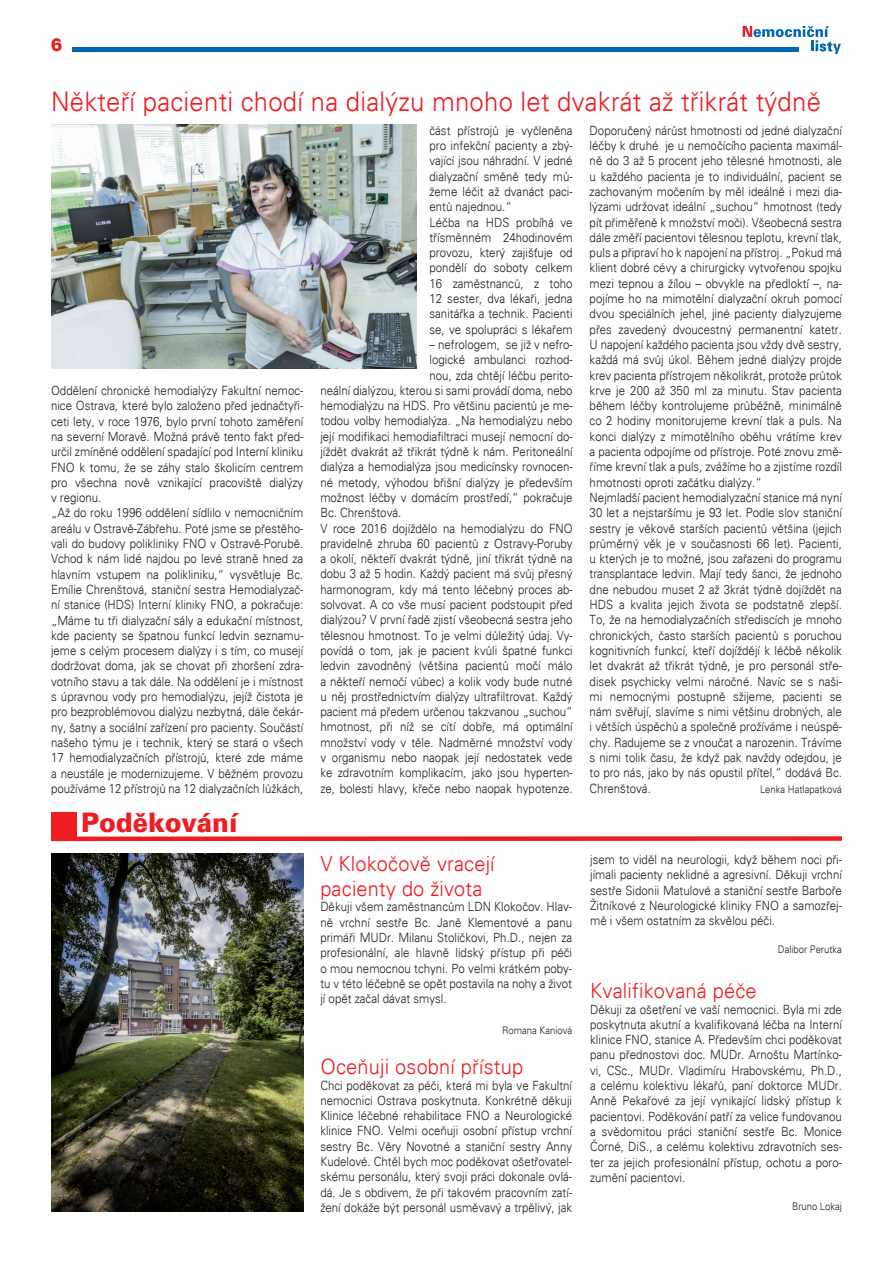
<style>
.page{position:relative;width:893px;height:1263px;background:#fff}
.page>*{position:absolute;margin:0;border:0;box-sizing:border-box;transform-origin:0 0}
.t1{font:27px "USA Light";letter-spacing:.01em;color:#ee1d23;scale:.95 1}
.t2{font:27px "USA Black";color:#ee1d23;scale:.93 1}
.t3{font:21px/25.2px "USA Light";letter-spacing:.01em;color:#ee1d23;scale:.95 1}
.t4{font:18.15px "USA Black";color:#ee1d23;scale:.91 1}
.t5{font:12.75px/15.3px "USA Light";color:#231f20;text-align:justify;scale:.9 1}
.t6{font:10.5px "USA Light";color:#231f20;scale:.9 1}
</style>
<div class="page">
<hr style="left:72px;top:47px;width:727px;height:4px;background:#0166b3">
<svg style="left:743px;top:26px;width:98px;height:28px"></svg>
<div style="left:51px;top:812px;width:26px;height:27px;background:#ee1d23"></div>
<div style="left:51px;top:836px;width:791px;height:5px;background:#ee1d23"></div>
<img style="left:51px;top:124px;width:366px;height:244px">
<img style="left:51px;top:854px;width:252px;height:358px">
<h3 class="t4" style="left:51px;top:34px;width:14px">6</h3>
<h1 class="t1" style="left:51px;top:86px;width:812px">Někteří pacienti chodí na dialýzu mnoho let dvakrát až třikrát týdně</h1>
<p class="t5" style="left:51px;top:383px;width:282px;text-align:left">Oddělení chronické hemodialýzy Fakultní nemoc&shy;nice Ostrava, které bylo založeno před jednačtyři&shy;ceti lety, v roce 1976, bylo první tohoto zaměření na severní Moravě. Možná právě tento fakt před&shy;určil zmíněné oddělení spadající pod Interní kliniku FNO k tomu, že se záhy stalo školicím centrem pro všechna nově vznikající pracoviště dialýzy v regionu.<br>„Až do roku 1996 oddělení sídlilo v nemocničním areálu v Ostravě-Zábřehu. Poté jsme se přestěho&shy;vali do budovy polikliniky FNO v Ostravě-Porubě.<br>Vchod k nám lidé najdou po levé straně hned za hlavním vstupem na polikliniku,“ vysvětluje Bc.<br>Emílie Chrenštová, staniční sestra Hemodialyzač&shy;ní stanice (HDS) Interní kliniky FNO, a pokračuje: „Máme tu tři dialyzační sály a edukační místnost, kde pacienty se špatnou funkcí ledvin seznamu&shy;jeme s celým procesem dialýzy i s tím, co musejí dodržovat doma, jak se chovat při zhoršení zdra&shy;votního stavu a tak dále. Na oddělení je i místnost s úpravnou vody pro hemodialýzu, jejíž čistota je pro bezproblémovou dialýzu nezbytná, dále čekár&shy;ny, šatny a sociální zařízení pro pacienty. Součástí našeho týmu je i technik, který se stará o všech 17 hemodialyzačních přístrojů, které zde máme a neustále je modernizujeme. V běžném provozu používáme 12 přístrojů na 12 dialyzačních lůžkách,</p>
<h1 class="t2" style="left:81px;top:806px;width:170px">Poděkování</h1>
<p class="t5" style="left:429px;top:122px;width:161px;text-align:left">část přístrojů je vyčleněna pro infekční pacienty a zbý&shy;vající jsou náhradní. V jedné dialyzační směně tedy mů&shy;žeme léčit až dvanáct paci&shy;entů najednou.“<br>Léčba na HDS probíhá ve třísměnném 24hodinovém provozu, který zajišťuje od pondělí do soboty celkem<br>16 zaměstnanců, z toho<br>12 sester, dva lékaři, jedna sanitářka a technik. Pacienti se, ve spolupráci s lékařem</p>
<p class="t5" style="left:429px;top:337px;width:161px">– nefrologem, se již v nefro-</p>
<p class="t5" style="left:429px;top:352px;width:161px">logické ambulanci rozhod-</p>
<p class="t5" style="left:429px;top:367px;width:161px">nou, zda chtějí léčbu perito-</p>
<p class="t5" style="left:320px;top:382px;width:282px">neální dialýzou, kterou si sami provádí doma, nebo</p>
<p class="t5" style="left:320px;top:398px;width:282px">hemodialýzu na HDS. Pro většinu pacientů je me-</p>
<p class="t5" style="left:320px;top:413px;width:282px">todou volby hemodialýza. „Na hemodialýzu nebo</p>
<p class="t5" style="left:320px;top:428px;width:282px">její modifikaci hemodiafiltraci musejí nemocní do-</p>
<p class="t5" style="left:320px;top:444px;width:282px">jíždět dvakrát až třikrát týdně k nám. Peritoneální</p>
<p class="t5" style="left:320px;top:459px;width:282px">dialýza a hemodialýza jsou medicínsky rovnocen-</p>
<p class="t5" style="left:320px;top:474px;width:282px">né metody, výhodou břišní dialýzy je především</p>
<p class="t5" style="left:320px;top:490px;width:282px">možnost léčby v domácím prostředí,“ pokračuje</p>
<p class="t5" style="left:320px;top:505px;width:92px">Bc. Chrenštová.</p>
<p class="t5" style="left:320px;top:520px;width:282px">V roce 2016 dojíždělo na hemodialýzu do FNO</p>
<p class="t5" style="left:320px;top:535px;width:282px">pravidelně zhruba 60 pacientů z Ostravy-Poruby</p>
<p class="t5" style="left:320px;top:551px;width:282px">a okolí, někteří dvakrát týdně, jiní třikrát týdně na</p>
<p class="t5" style="left:320px;top:566px;width:282px">dobu 3 až 5 hodin. Každý pacient má svůj přesný</p>
<p class="t5" style="left:320px;top:581px;width:282px">harmonogram, kdy má tento léčebný proces ab-</p>
<p class="t5" style="left:320px;top:597px;width:282px">solvovat. A co vše musí pacient podstoupit před</p>
<p class="t5" style="left:320px;top:612px;width:282px">dialýzou? V první řadě zjistí všeobecná sestra jeho</p>
<p class="t5" style="left:320px;top:627px;width:282px">tělesnou hmotnost. To je velmi důležitý údaj. Vy-</p>
<p class="t5" style="left:320px;top:643px;width:282px">povídá o tom, jak je pacient kvůli špatné funkci</p>
<p class="t5" style="left:320px;top:658px;width:282px">ledvin zavodněný (většina pacientů močí málo</p>
<p class="t5" style="left:320px;top:673px;width:282px">a někteří nemočí vůbec) a kolik vody bude nutné</p>
<p class="t5" style="left:320px;top:688px;width:282px">u něj prostřednictvím dialýzy ultrafiltrovat. Každý</p>
<p class="t5" style="left:320px;top:704px;width:282px">pacient má předem určenou takzvanou „suchou“</p>
<p class="t5" style="left:320px;top:719px;width:282px">hmotnost, při níž se cítí dobře, má optimální</p>
<p class="t5" style="left:320px;top:734px;width:282px">množství vody v těle. Nadměrné množství vody</p>
<p class="t5" style="left:320px;top:750px;width:282px">v organismu nebo naopak její nedostatek vede</p>
<p class="t5" style="left:320px;top:765px;width:282px">ke zdravotním komplikacím, jako jsou hyperten-</p>
<p class="t5" style="left:320px;top:780px;width:282px">ze, bolesti hlavy, křeče nebo naopak hypotenze.</p>
<h2 class="t3" style="left:320px;top:850px;width:185px">V Klokočově vracejí pacienty do života</h2>
<p class="t5" style="left:320px;top:899px;width:281px">Děkuji všem zaměstnancům LDN Klokočov. Hlav&shy;ně vrchní sestře Bc. Janě Klementové a panu primáři MUDr. Milanu Stoličkovi, Ph.D., nejen za profesionální, ale hlavně lidský přístup při péči o mou nemocnou tchyni. Po velmi krátkém poby&shy;tu v této léčebně se opět postavila na nohy a život jí opět začal dávat smysl.</p>
<p class="t6" style="left:502px;top:1024px;width:79px">Romana Kaniová</p>
<h2 class="t3" style="left:320px;top:1054px;width:215px">Oceňuji osobní přístup</h2>
<p class="t5" style="left:320px;top:1077px;width:281px">Chci poděkovat za péči, která mi byla ve Fakultní nemocnici Ostrava poskytnuta. Konkrétně děkuji Klinice léčebné rehabilitace FNO a Neurologické klinice FNO. Velmi oceňuji osobní přístup vrchní sestry Bc. Věry Novotné a staniční sestry Anny Kudelové. Chtěl bych moc poděkovat ošetřovatel&shy;skému personálu, který svoji práci dokonale ovlá&shy;dá. Je s obdivem, že při takovém pracovním zatí&shy;žení dokáže být personál usměvavý a trpělivý, jak</p>
<p class="t5" style="left:590px;top:122px;width:282px;text-align:left">Doporučený nárůst hmotnosti od jedné dialyzační léčby k druhé je u nemočícího pacienta maximál&shy;ně do 3 až 5 procent jeho tělesné hmotnosti, ale u každého pacienta je to individuální, pacient se zachovaným močením by měl ideálně i mezi dia&shy;lýzami udržovat ideální „suchou“ hmotnost (tedy pít přiměřeně k množství moči). Všeobecná sestra dále změří pacientovi tělesnou teplotu, krevní tlak, puls a připraví ho k napojení na přístroj. „Pokud má klient dobré cévy a chirurgicky vytvořenou spojku mezi tepnou a žílou – obvykle na předloktí –, na&shy;pojíme ho na mimotělní dialyzační okruh pomocí dvou speciálních jehel, jiné pacienty dialyzujeme přes zavedený dvoucestný permanentní katetr.<br>U napojení každého pacienta jsou vždy dvě sestry, každá má svůj úkol. Během jedné dialýzy projde krev pacienta přístrojem několikrát, protože průtok krve je 200 až 350 ml za minutu. Stav pacienta během léčby kontrolujeme průběžně, minimálně co 2 hodiny monitorujeme krevní tlak a puls. Na konci dialýzy z mimotělního oběhu vrátíme krev a pacienta odpojíme od přístroje. Poté znovu změ&shy;říme krevní tlak a puls, zvážíme ho a zjistíme rozdíl hmotnosti oproti začátku dialýzy.“<br>Nejmladší pacient hemodialyzační stanice má nyní 30 let a nejstaršímu je 93 let. Podle slov staniční sestry je věkově starších pacientů většina (jejich průměrný věk je v současnosti 66 let). Pacienti, u kterých je to možné, jsou zařazeni do programu transplantace ledvin. Mají tedy šanci, že jednoho dne nebudou muset 2 až 3krát týdně dojíždět na HDS a kvalita jejich života se podstatně zlepší.<br>To, že na hemodialyzačních střediscích je mnoho chronických, často starších pacientů s poruchou kognitivních funkcí, kteří dojíždějí k léčbě několik let dvakrát až třikrát týdně, je pro personál stře&shy;disek psychicky velmi náročné. Navíc se s naši&shy;mi nemocnými postupně sžijeme, pacienti se nám svěřují, slavíme s nimi většinu drobných, ale i větších úspěchů a společně prožíváme i neúspě&shy;chy. Radujeme se z vnoučat a narozenin. Trávíme s nimi tolik času, že když pak navždy odejdou, je to pro nás, jako by nás opustil přítel,“ dodává Bc.<br>Chrenštová.</p>
<p class="t6" style="left:760px;top:783px;width:93px">Lenka Hatlapatková</p>
<p class="t5" style="left:590px;top:852px;width:281px">jsem to viděl na neurologii, když během noci při&shy;jímali pacienty neklidné a agresivní. Děkuji vrchní sestře Sidonii Matulové a staniční sestře Barboře Žitníkové z Neurologické kliniky FNO a samozřej&shy;mě i všem ostatním za skvělou péči.</p>
<p class="t6" style="left:778px;top:943px;width:73px">Dalibor Perutka</p>
<h2 class="t3" style="left:590px;top:978px;width:177px">Kvalifikovaná péče</h2>
<p class="t5" style="left:590px;top:1001px;width:281px">Děkuji za ošetření ve vaší nemocnici. Byla mi zde poskytnuta akutní a kvalifikovaná léčba na Interní klinice FNO, stanice A. Především chci poděkovat panu přednostovi doc. MUDr. Arnoštu Martínko&shy;vi, CSc., MUDr. Vladimíru Hrabovskému, Ph.D., a celému kolektivu lékařů, paní doktorce MUDr.<br>Anně Pekařové za její vynikající lidský přístup k pacientovi. Poděkování patří za velice fundovanou a svědomitou práci staniční sestře Bc. Monice Čorné, DiS., a celému kolektivu zdravotních ses&shy;ter za jejich profesionální přístup, ochotu a poro&shy;zumění pacientovi.</p>
<p class="t6" style="left:792px;top:1200px;width:57px">Bruno Lokaj</p>
</div>
